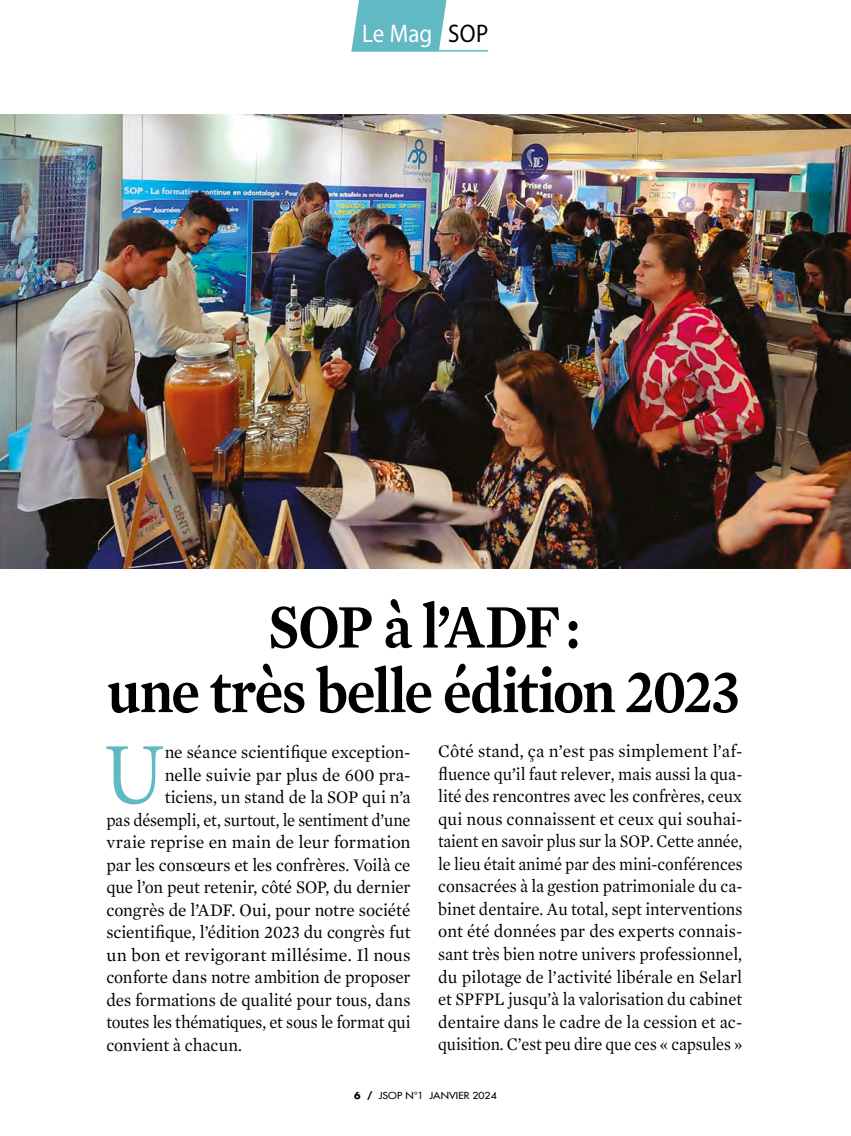
<style>
.page{position:relative;width:851px;height:1136px;background:#fff}
.page>*{position:absolute;margin:0;border:0;box-sizing:border-box;transform-origin:0 0}
.t1{font:87.3px "Minion Pro";color:#60b9c3;scale:.95 1}
.t2{font:600 63px/64.5px "Mercury Text G1";letter-spacing:-.03em;color:#000;text-align:center;scale:.9 1}
.t3{font:25.5px "Myriad Pro";letter-spacing:.005em;color:#fff;scale:.9 1}
.t4{font:18px/22.5px "Mercury Text G1";letter-spacing:-.005em;color:#000;text-align:justify}
.t5{font:18px "Mercury Text G1";letter-spacing:-.005em;color:#000;scale:.95 1}
.t6{font:18px "Mercury Text G1";letter-spacing:-.005em;color:#000;scale:.96 1}
.t7{font:18px "Mercury Text G1";letter-spacing:-.005em;color:#000;scale:.92 1}
.t8{font:18px "Mercury Text G1";letter-spacing:-.005em;color:#000;scale:.93 1}
.t9{font:500 9.45px "Futura Std";letter-spacing:.005em;color:#000;scale:1.11 1}
.s1{color:#000}
.s2{font-weight:700}
</style>
<div class="page">
<svg style="left:351px;top:0;width:95px;height:50px;background:#6cbec7"></svg>
<hr style="left:351px;top:50px;width:137px;height:2px;background:#60b9c3">
<img style="left:0;top:115px;width:850px;height:453px">
<h3 class="t3" style="left:362px;top:17px;width:142px">Le Mag <span class="s1">SOP</span></h3>
<h2 class="t2" style="left:108px;top:591px;width:704px">SOP à l’ADF :<br>une très belle édition 2023</h2>
<p class="t4" style="left:438px;top:739px;width:306px">Côté stand, ça n’est pas simplement l’af&shy;fluence qu’il faut relever, mais aussi la qua&shy;lité des rencontres avec les confrères, ceux qui nous connaissent et ceux qui souhai&shy;taient en savoir plus sur la SOP. Cette année, le lieu était animé par des mini-conférences consacrées à la gestion patrimoniale du ca&shy;binet dentaire. Au total, sept interventions ont été données par des experts connais&shy;sant très bien notre univers professionnel, du pilotage de l’activité libérale en Selarl et SPFPL jusqu’à la valorisation du cabinet dentaire dans le cadre de la cession et ac&shy;quisition. C’est peu dire que ces « capsules »</p>
<h1 class="t1" style="left:104px;top:716px;width:66px">U</h1>
<p class="t6" style="left:165px;top:739px;width:258px">ne séance scientifique exception-</p>
<p class="t4" style="left:165px;top:762px;width:247px">nelle suivie par plus de 600 pra-</p>
<p class="t5" style="left:165px;top:784px;width:260px">ticiens, un stand de la SOP qui n’a</p>
<p class="t7" style="left:106px;top:806px;width:332px">pas désempli, et, surtout, le sentiment d’une</p>
<p class="t4" style="left:106px;top:829px;width:306px">vraie reprise en main de leur formation</p>
<p class="t5" style="left:106px;top:851px;width:321px">par les consœurs et les confrères. Voilà ce</p>
<p class="t5" style="left:106px;top:874px;width:321px">que l’on peut retenir, côté SOP, du dernier</p>
<p class="t6" style="left:106px;top:896px;width:318px">congrès de l’ADF. Oui, pour notre société</p>
<p class="t6" style="left:106px;top:919px;width:318px">scientifique, l’édition 2023 du congrès fut</p>
<p class="t4" style="left:106px;top:942px;width:306px">un bon et revigorant millésime. Il nous</p>
<p class="t5" style="left:106px;top:964px;width:321px">conforte dans notre ambition de proposer</p>
<p class="t6" style="left:106px;top:986px;width:318px">des formations de qualité pour tous, dans</p>
<p class="t8" style="left:106px;top:1009px;width:328px">toutes les thématiques, et sous le format qui</p>
<p class="t5" style="left:106px;top:1031px;width:144px">convient à chacun.</p>
<p class="t9" style="left:354px;top:1089px;width:130px"><span class="s2">6 /</span> JSOP N°1 JANVIER 2024</p>
</div>
